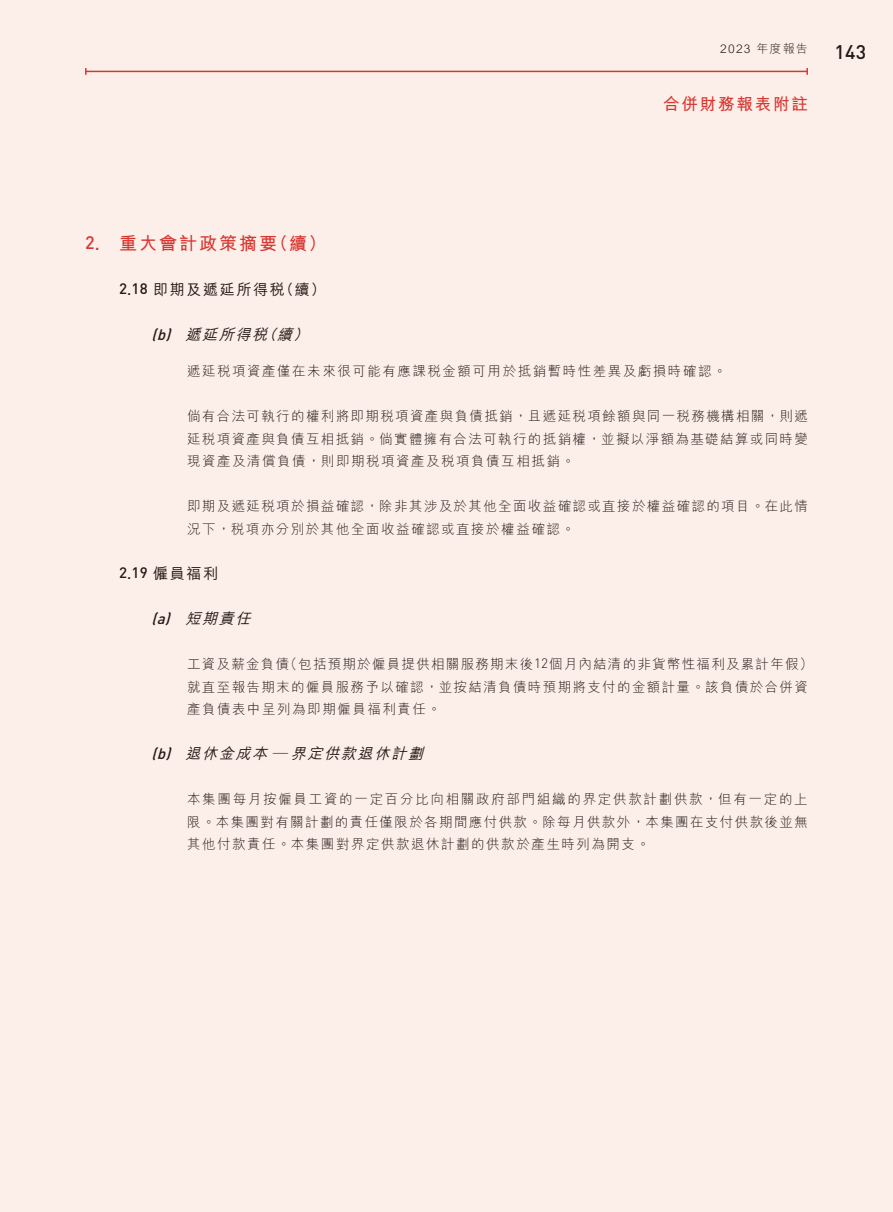
<style>
.page{position:relative;width:893px;height:1212px;background:#fcefe9}
.page>*{position:absolute;margin:0;border:0;box-sizing:border-box;transform-origin:0 0}
.t1{font:500 19.5px "DIN";color:#231916}
.t2{font:700 18px "M Hei HK";letter-spacing:.11em;color:#da3631}
.t3{font:700 16.5px "M Hei HK";letter-spacing:.11em;color:#da3631}
.t4{font:italic 500 15px "M Hei HK";color:#231916}
.t5{font:500 15px "M Hei HK";letter-spacing:.11em;color:#231916}
.t6{font:500 15px "DIN";color:#231916}
.t7{font:300 13.5px/22.5px "M Hei HK";letter-spacing:.105em;color:#231916;text-align:justify}
.t8{font:300 12px "M Hei HK";letter-spacing:.1em;color:#231916}
.s1{font-family:"DIN";font-weight:500}
.s2{font-family:"DIN"}
.s3{font-family:"M Hei HK"}
</style>
<div class="page">
<hr style="left:86px;top:71px;width:721px;height:1px;background:#da3631">
<svg style="left:85px;top:68px;width:2px;height:7px"></svg>
<svg style="left:806px;top:68px;width:2px;height:7px"></svg>
<h2 class="t2" style="left:85px;top:230px;width:243px"><span class="s1">2.</span> 重大會計政策摘要（續）</h2>
<p class="t5" style="left:119px;top:279px;width:208px"><span class="s2">2.18</span> 即期及遞延所得稅（續）</p>
<p class="t4" style="left:152px;top:324px;width:163px"><span class="s2">(b)</span> 遞延所得稅（續）</p>
<p class="t8" style="left:720px;top:40px;width:89px">2023 年度報告</p>
<h1 class="t1" style="left:835px;top:39px;width:33px">143</h1>
<p class="t3" style="left:663px;top:92px;width:146px">合併財務報表附註</p>
<p class="t7" style="left:187px;top:360px;width:541px">遞延稅項資產僅在未來很可能有應課稅金額可用於抵銷暫時性差異及虧損時確認。</p>
<p class="t7" style="left:187px;top:405px;width:622px">倘有合法可執行的權利將即期稅項資產與負債抵銷，且遞延稅項餘額與同一稅務機構相關，則遞延稅項資產與負債互相抵銷。倘實體擁有合法可執行的抵銷權，並擬以淨額為基礎結算或同時變現資產及清償負債，則即期稅項資產及稅項負債互相抵銷。</p>
<p class="t7" style="left:187px;top:495px;width:622px">即期及遞延稅項於損益確認，除非其涉及於其他全面收益確認或直接於權益確認的項目。在此情況下，稅項亦分別於其他全面收益確認或直接於權益確認。</p>
<p class="t6" style="left:119px;top:563px;width:101px">2.19 <span class="s3">僱員福利</span></p>
<p class="t4" style="left:152px;top:607px;width:106px"><span class="s2">(a)</span> 短期責任</p>
<p class="t7" style="left:187px;top:652px;width:627px;text-align:left">工資及薪金負債（包括預期於僱員提供相關服務期末後<span class="s2">12</span>個月內結清的非貨幣性福利及累計年假）就直至報告期末的僱員服務予以確認，並按結清負債時預期將支付的金額計量。該負債於合併資產負債表中呈列為即期僱員福利責任。</p>
<p class="t4" style="left:152px;top:742px;width:278px"><span class="s2">(b)</span> 退休金成本 — 界定供款退休計劃</p>
<p class="t7" style="left:187px;top:787px;width:622px">本集團每月按僱員工資的一定百分比向相關政府部門組織的界定供款計劃供款，但有一定的上限。本集團對有關計劃的責任僅限於各期間應付供款。除每月供款外，本集團在支付供款後並無其他付款責任。本集團對界定供款退休計劃的供款於產生時列為開支。</p>
</div>
